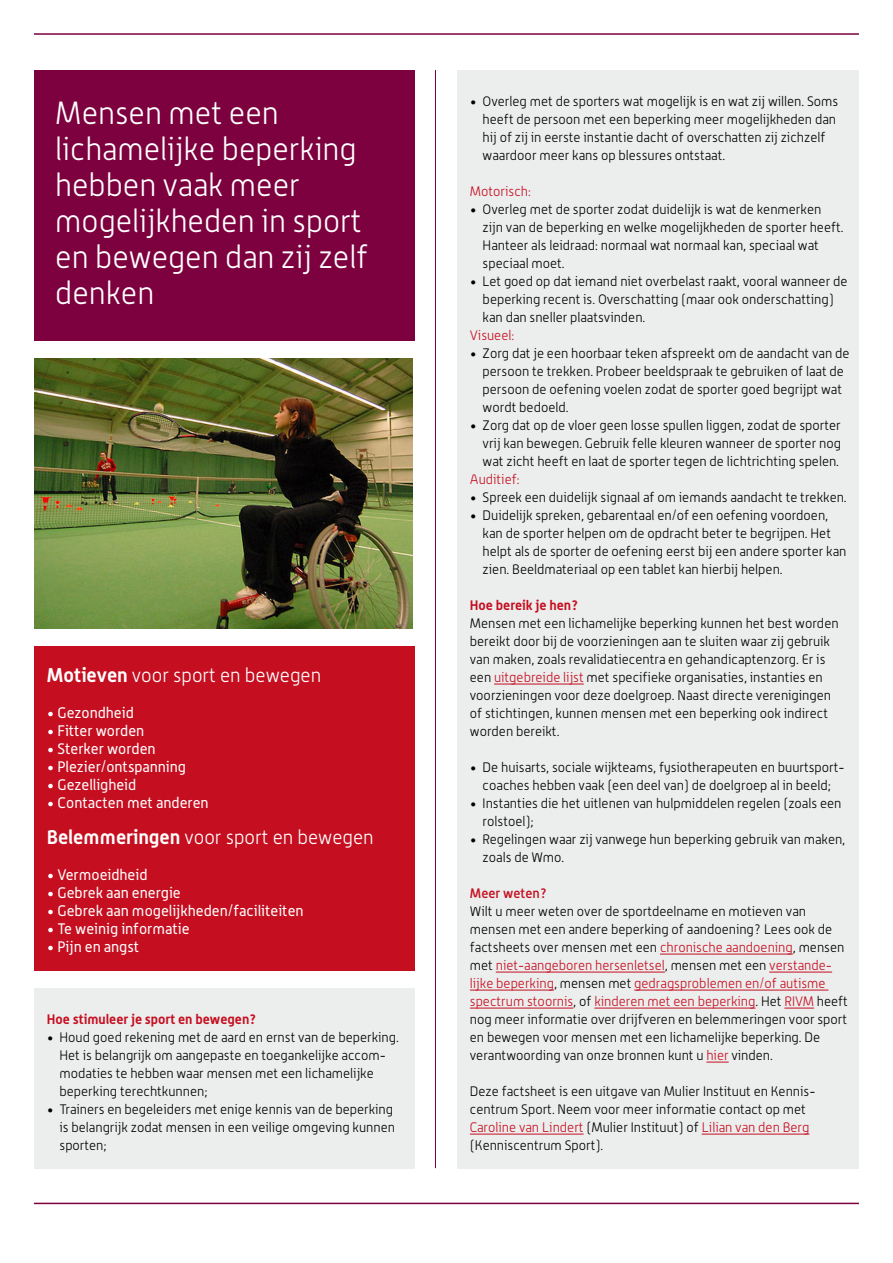
<style>
.page{position:relative;width:893px;height:1263px;background:#fff}
.page>*{position:absolute;margin:0;border:0;box-sizing:border-box;transform-origin:0 0}
.t1{font:300 31.5px/36px "Alwyn";color:#fff}
.t2{font:300 19.5px "Alwyn";color:#fff}
.t3{font:15px "Alwyn";color:#fff}
.t4{font:300 13.5px/18px "Alwyn";color:#000}
.t5{font:700 13.5px "Alwyn";color:#c50e1f}
.t6{font:300 13.5px "Alwyn";color:#c50e1f}
.t7{font:500 13.5px "Alwyn";color:#c50e1f}
.s1{font-weight:700}
.s2{color:#c50e1f}
</style>
<div class="page">
<hr style="left:34px;top:33px;width:825px;height:2px;background:#7d003f">
<hr style="left:34px;top:1203px;width:825px;height:1px;background:#7d003f">
<img style="left:34px;top:358px;width:379px;height:270px">
<div style="left:457px;top:70px;width:402px;height:1098px;background:#eceded"></div>
<hr style="left:494px;top:684px;width:90px;height:1px;background:#c50e1f">
<hr style="left:660px;top:954px;width:133px;height:1px;background:#c50e1f">
<hr style="left:496px;top:972px;width:169px;height:1px;background:#c50e1f">
<hr style="left:769px;top:972px;width:63px;height:1px;background:#c50e1f">
<hr style="left:470px;top:990px;width:84px;height:1px;background:#c50e1f">
<hr style="left:634px;top:990px;width:194px;height:1px;background:#c50e1f">
<hr style="left:470px;top:1008px;width:103px;height:1px;background:#c50e1f">
<hr style="left:594px;top:1008px;width:161px;height:1px;background:#c50e1f">
<hr style="left:784px;top:1008px;width:30px;height:1px;background:#c50e1f">
<svg style="left:706px;top:1062px;width:23px;height:1px"></svg>
<hr style="left:470px;top:1134px;width:114px;height:1px;background:#c50e1f">
<hr style="left:702px;top:1134px;width:107px;height:1px;background:#c50e1f">
<div style="left:34px;top:988px;width:381px;height:180px;background:#eceded"></div>
<div style="left:34px;top:70px;width:381px;height:270px;background:#7d003f"></div>
<div style="left:34px;top:646px;width:381px;height:324px;background:#c50e1f"></div>
<hr style="left:435px;top:70px;width:1px;height:1098px;background:#7d003f">
<h1 class="t1" style="left:55px;top:95px;width:314px">Mensen met een lichamelijke beperking hebben vaak meer mogelijkheden in sport en bewegen dan zij zelf denken</h1>
<h2 class="t2" style="left:47px;top:664px;width:276px"><span class="s1">Motieven</span> voor sport en bewegen</h2>
<p class="t3" style="left:47px;top:704px;width:89px">• Gezondheid</p>
<p class="t3" style="left:47px;top:722px;width:99px">• Fitter worden</p>
<p class="t3" style="left:47px;top:740px;width:110px">• Sterker worden</p>
<p class="t3" style="left:47px;top:758px;width:141px">• Plezier/ontspanning</p>
<p class="t3" style="left:47px;top:776px;width:91px">• Gezelligheid</p>
<p class="t3" style="left:47px;top:794px;width:163px">• Contacten met anderen</p>
<h2 class="t2" style="left:47px;top:826px;width:328px"><span class="s1">Belemmeringen</span> voor sport en bewegen</h2>
<p class="t3" style="left:47px;top:866px;width:102px">• Vermoeidheid</p>
<p class="t3" style="left:47px;top:884px;width:135px">• Gebrek aan energie</p>
<p class="t3" style="left:47px;top:902px;width:258px">• Gebrek aan mogelijkheden/faciliteiten</p>
<p class="t3" style="left:47px;top:920px;width:144px">• Te weinig informatie</p>
<p class="t3" style="left:47px;top:938px;width:94px">• Pijn en angst</p>
<p class="t5" style="left:47px;top:1011px;width:211px">Hoe stimuleer je sport en bewegen?</p>
<p class="t4" style="left:60px;top:1028px;width:341px;text-indent:-13px">• Houd goed rekening met de aard en ernst van de beperking.<br>Het is belangrijk om aangepaste en toegankelijke accom&shy;modaties te hebben waar mensen met een lichamelijke beperking terechtkunnen;</p>
<p class="t4" style="left:60px;top:1100px;width:337px;text-indent:-13px">• Trainers en begeleiders met enige kennis van de beperking is belangrijk zodat mensen in een veilige omgeving kunnen sporten;</p>
<p class="t4" style="left:483px;top:92px;width:357px;text-indent:-13px">• Overleg met de sporters wat mogelijk is en wat zij willen. Soms heeft de persoon met een beperking meer mogelijkheden dan hij of zij in eerste instantie dacht of overschatten zij zichzelf waardoor meer kans op blessures ontstaat.</p>
<p class="t6" style="left:470px;top:184px;width:63px">Motorisch:</p>
<p class="t4" style="left:483px;top:200px;width:363px;text-indent:-13px">• Overleg met de sporter zodat duidelijk is wat de kenmerken zijn van de beperking en welke mogelijkheden de sporter heeft.<br>Hanteer als leidraad: normaal wat normaal kan, speciaal wat speciaal moet.</p>
<p class="t4" style="left:483px;top:272px;width:366px;text-indent:-13px">• Let goed op dat iemand niet overbelast raakt, vooral wanneer de beperking recent is. Overschatting (maar ook onderschatting) kan dan sneller plaatsvinden.</p>
<p class="t6" style="left:470px;top:327px;width:46px">Visueel:</p>
<p class="t4" style="left:483px;top:344px;width:368px;text-indent:-13px">• Zorg dat je een hoorbaar teken afspreekt om de aandacht van de persoon te trekken. Probeer beeldspraak te gebruiken of laat de persoon de oefening voelen zodat de sporter goed begrijpt wat wordt bedoeld.</p>
<p class="t4" style="left:483px;top:416px;width:360px;text-align:justify;text-indent:-13px">• Zorg dat op de vloer geen losse spullen liggen, zodat de sporter vrij kan bewegen. Gebruik felle kleuren wanneer de sporter nog wat zicht heeft en laat de sporter tegen de lichtrichting spelen.</p>
<p class="t6" style="left:470px;top:471px;width:51px">Auditief:</p>
<p class="t4" style="left:470px;top:488px;width:378px">• Spreek een duidelijk signaal af om iemands aandacht te trekken.</p>
<p class="t4" style="left:483px;top:506px;width:365px;text-indent:-13px">• Duidelijk spreken, gebarentaal en/of een oefening voordoen, kan de sporter helpen om de opdracht beter te begrijpen. Het helpt als de sporter de oefening eerst bij een andere sporter kan zien. Beeldmateriaal op een tablet kan hierbij helpen.</p>
<p class="t5" style="left:470px;top:597px;width:110px">Hoe bereik je hen?</p>
<p class="t4" style="left:470px;top:614px;width:370px">Mensen met een lichamelijke beperking kunnen het best worden bereikt door bij de voorzieningen aan te sluiten waar zij gebruik van maken, zoals revalidatiecentra en gehandicaptenzorg. Er is een <span class="s2">uitgebreide lijst</span> met specifieke organisaties, instanties en voorzieningen voor deze doelgroep. Naast directe verenigingen of stichtingen, kunnen mensen met een beperking ook indirect worden bereikt.</p>
<p class="t4" style="left:470px;top:758px;width:376px;text-align:center">• De huisarts, sociale wijkteams, fysiotherapeuten en buurtsport&shy;coaches hebben vaak (een deel van) de doelgroep al in beeld;</p>
<p class="t4" style="left:483px;top:794px;width:360px;text-indent:-13px">• Instanties die het uitlenen van hulpmiddelen regelen (zoals een rolstoel);</p>
<p class="t4" style="left:483px;top:830px;width:364px;text-indent:-13px">• Regelingen waar zij vanwege hun beperking gebruik van maken, zoals de Wmo.</p>
<p class="t7" style="left:470px;top:885px;width:79px">Meer weten?</p>
<p class="t4" style="left:470px;top:902px;width:379px">Wilt u meer weten over de sportdeelname en motieven van mensen met een andere beperking of aandoening? Lees ook de factsheets over mensen met een <span class="s2">chronische aandoening</span>, mensen met <span class="s2">niet-aangeboren hersenletsel</span>, mensen met een <span class="s2">verstande&shy;lijke beperking</span>, mensen met <span class="s2">gedragsproblemen en/of autisme spectrum stoornis</span>, of <span class="s2">kinderen met een beperking</span>. Het <span class="s2">RIVM</span> heeft nog meer informatie over drijfveren en belemmeringen voor sport en bewegen voor mensen met een lichamelijke beperking. De verantwoording van onze bronnen kunt u <span class="s2">hier</span> vinden.</p>
<p class="t4" style="left:470px;top:1082px;width:345px">Deze factsheet is een uitgave van Mulier Instituut en Kennis&shy;centrum Sport. Neem voor meer informatie contact op met <span class="s2">Caroline van Lindert</span> (Mulier Instituut) of <span class="s2">Lilian van den Berg </span>(Kenniscentrum Sport).</p>
</div>
